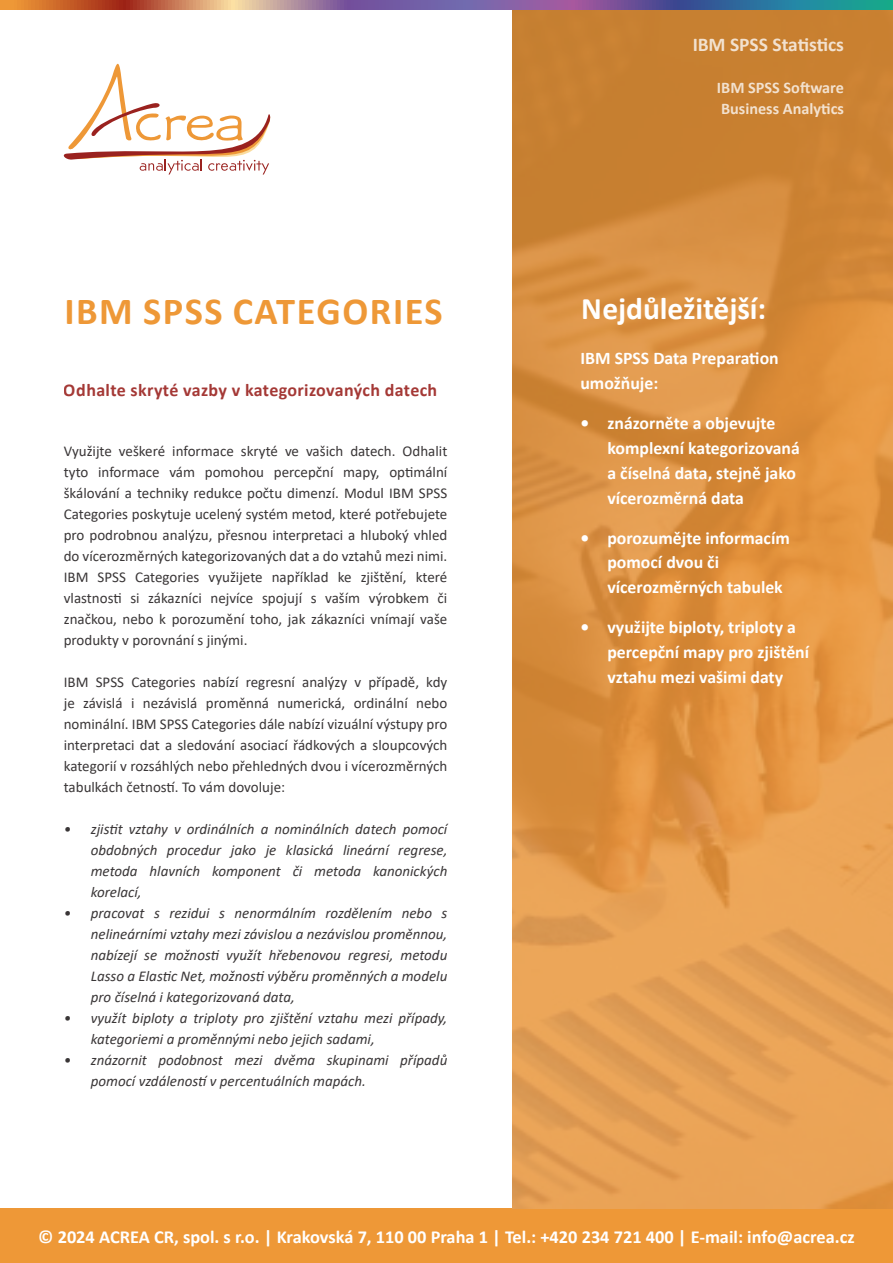
<style>
.page{position:relative;width:893px;height:1263px;background:#fff}
.page>*{position:absolute;margin:0;border:0;box-sizing:border-box;transform-origin:0 0}
.t1{font:700 38.4px "Calibri";letter-spacing:.04em;color:#ee9837}
.t2{font:700 31.5px "Calibri";color:#fff}
.t3{font:700 19.5px "Calibri";color:#fff}
.t4{font:700 18.3px "Calibri";color:#fff}
.t5{font:700 18px "Calibri";letter-spacing:.02em;color:#9a221f}
.odrážky{font:700 17.7px/24.9px "Calibri";color:#fff}
.t6{font:700 16.2px/21px "Calibri";color:#fff}
.t7{font:15px/21px "Calibri";color:#231f20;text-align:justify}
.t8{font:italic 15px/21px "Calibri";color:#231f20;text-align:justify}
</style>
<div class="page">
<div style="left:0;top:1209px;width:893px;height:54px;background:#ee9837"></div>
<svg style="left:512px;top:9px;width:381px;height:1200px;background:#dc9344"></svg>
<svg style="left:63px;top:63px;width:208px;height:112px"></svg>
<svg style="left:0;top:0;width:893px;height:9px;background:#827085"></svg>
<p class="t1" style="left:65px;top:284px;width:380px">IBM SPSS CATEGORIES</p>
<p class="t5" style="left:64px;top:377px;width:375px">Odhalte skryté vazby v kategorizovaných datech</p>
<p class="t7" style="left:64px;top:440px;width:385px">Využijte veškeré informace skryté ve vašich datech. Odhalit tyto informace vám pomohou percepční mapy, optimální škálování a techniky redukce počtu dimenzí. Modul IBM SPSS Categories poskytuje ucelený systém metod, které potřebujete pro podrobnou analýzu, přesnou interpretaci a hluboký vhled do vícerozměrných kategorizovaných dat a do vztahů mezi nimi.<br>IBM SPSS Categories využijete například ke zjištění, které vlastnosti si zákazníci nejvíce spojují s vaším výrobkem či značkou, nebo k porozumění toho, jak zákazníci vnímají vaše produkty v porovnání s jinými.</p>
<p class="t7" style="left:64px;top:671px;width:385px">IBM SPSS Categories nabízí regresní analýzy v případě, kdy je závislá i nezávislá proměnná numerická, ordinální nebo nominální. IBM SPSS Categories dále nabízí vizuální výstupy pro interpretaci dat a sledování asociací řádkových a sloupcových kategorií v rozsáhlých nebo přehledných dvou i vícerozměrných tabulkách četností. To vám dovoluje:</p>
<p class="t8" style="left:91px;top:817px;width:358px;text-indent:-27px">• zjistit vztahy v ordinálních a nominálních datech pomocí obdobných procedur jako je klasická lineární regrese, metoda hlavních komponent či metoda kanonických korelací,</p>
<p class="t8" style="left:91px;top:901px;width:358px;text-indent:-27px">• pracovat s rezidui s nenormálním rozdělením nebo s nelineárními vztahy mezi závislou a nezávislou proměnnou, nabízejí se možnosti využít hřebenovou regresi, metodu Lasso a Elastic Net, možnosti výběru proměnných a modelu pro číselná i kategorizovaná data,</p>
<p class="t8" style="left:91px;top:1006px;width:358px;text-indent:-27px">• využít biploty a triploty pro zjištění vztahu mezi případy, kategoriemi a proměnnými nebo jejich sadami,</p>
<p class="t8" style="left:91px;top:1048px;width:358px;text-indent:-27px">• znázornit podobnost mezi dvěma skupinami případů pomocí vzdáleností v percentuálních mapách.</p>
<h3 class="t3" style="left:692px;top:31px;width:153px">IBM SPSS Statistics</h3>
<p class="t6" style="left:717px;top:77px;width:129px">IBM SPSS Software<br>Business Analytics</p>
<p class="t2" style="left:581px;top:286px;width:187px">Nejdůležitější:</p>
<p class="odrážky" style="left:580px;top:346px;width:200px">IBM SPSS Data Preparation umožňuje:</p>
<p class="odrážky" style="left:607px;top:410px;width:194px;text-indent:-27px">• znázorněte a objevujte komplexní kategorizovaná a číselná data, stejně jako vícerozměrná data</p>
<p class="odrážky" style="left:607px;top:525px;width:184px;text-indent:-27px">• porozumějte informacím pomocí dvou či vícerozměrných tabulek</p>
<p class="odrážky" style="left:607px;top:615px;width:203px;text-indent:-27px">• využijte biploty, triploty a percepční mapy pro zjištění vztahu mezi vašimi daty</p>
<p class="t4" style="left:38px;top:1224px;width:818px">© 2024 ACREA CR, spol. s r.o. | Krakovská 7, 110 00 Praha 1 | Tel.: +420 234 721 400 | E-mail: info@acrea.cz</p>
</div>
